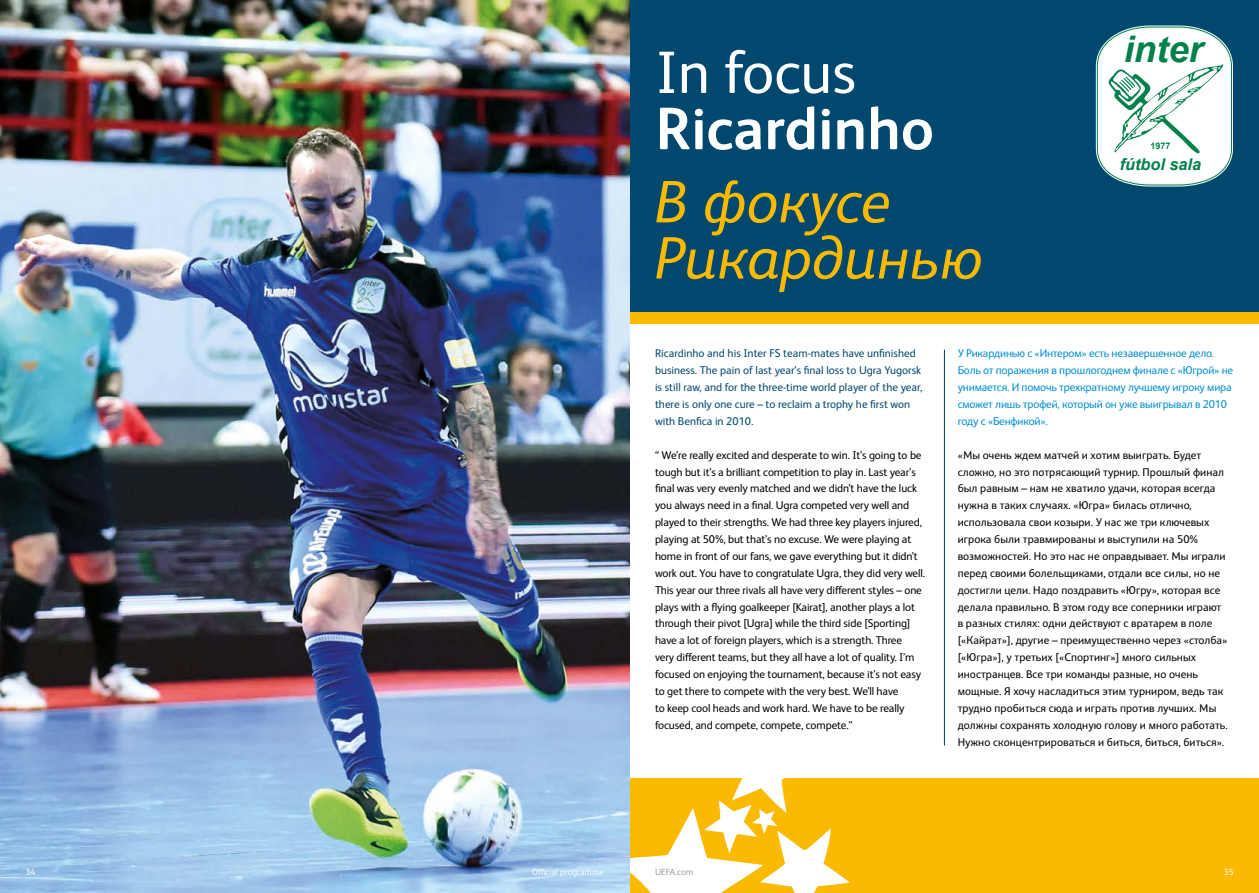
<style>
.page{position:relative;width:1259px;height:893px;background:#fff}
.page>*{position:absolute;margin:0;border:0;box-sizing:border-box;transform-origin:0 0}
.t1{font:italic 60px/56.2px "Europa";color:#fbba00}
.t2{font:700 60px "Europa";color:#fff}
.t3{font:60px "Europa";color:#fff}
.t4{font:italic 700 36.6px "Arial";color:#02814a}
.t5{font:italic 700 16.2px "Arial";color:#02814a}
.t6{font:11.25px/16.8px "Europa";letter-spacing:-.01em;color:#000}
.t7{font:11.25px/16.8px "Europa";color:#00486e}
.t8{font:11.25px/16.8px "Europa";letter-spacing:-.015em;color:#0090d2}
.t9{font:9px "Europa";color:#fff}
.t10{font:9px "Europa";color:#9f9f9f}
.t11{font:700 9px "Arial";color:#02814a}
</style>
<div class="page">
<div style="left:629px;top:0;width:630px;height:324px;background:#00486e"></div>
<div style="left:629px;top:313px;width:630px;height:11px;background:#fbba00"></div>
<div style="left:617px;top:778px;width:642px;height:115px;background:#fbba00"></div>
<svg style="left:629px;top:726px;width:220px;height:167px"></svg>
<svg style="left:1096px;top:26px;width:137px;height:160px;background:#d4e5e3"></svg>
<img style="left:0;top:0;width:629px;height:893px">
<hr style="left:944px;top:350px;width:1px;height:396px;background:#00486e">
<h1 class="t3" style="left:655px;top:30px;width:202px">In focus</h1>
<h1 class="t2" style="left:655px;top:86px;width:280px">Ricardinho</h1>
<h1 class="t1" style="left:655px;top:170px;width:329px">В фокусе<br>Рикардинью</h1>
<h2 class="t4" style="left:1123px;top:28px;width:81px">inter</h2>
<p class="t11" style="left:1150px;top:140px;width:22px">1977</p>
<h3 class="t5" style="left:1119px;top:155px;width:83px">fútbol sala</h3>
<p class="t7" style="left:655px;top:344px;width:269px">Ricardinho and his Inter FS team-mates have unfinished business. The pain of last year’s final loss to Ugra Yugorsk is still raw, and for the three-time world player of the year, there is only one cure – to reclaim a trophy he first won with Benfica in 2010.</p>
<p class="t6" style="left:655px;top:446px;width:271px">“ We’re really excited and desperate to win. It’s going to be tough but it’s a brilliant competition to play in. Last year’s final was very evenly matched and we didn’t have the luck you always need in a final. Ugra competed very well and played to their strengths. We had three key players injured, playing at 50%, but that’s no excuse. We were playing at home in front of our fans, we gave everything but it didn’t work out. You have to congratulate Ugra, they did very well.<br>This year our three rivals all have very different styles – one plays with a flying goalkeeper [Kairat], another plays a lot through their pivot [Ugra] while the third side [Sporting] have a lot of foreign players, which is a strength. Three<br>very different teams, but they all have a lot of quality. I’m focused on enjoying the tournament, because it’s not easy to get there to compete with the very best. We’ll have<br>to keep cool heads and work hard. We have to be really focused, and compete, compete, compete.”</p>
<p class="t8" style="left:957px;top:344px;width:277px">У Рикардинью с «Интером» есть незавершенное дело.<br>Боль от поражения в прошлогоднем финале с «Югрой» не унимается. И помочь трехкратному лучшему игроку мира сможет лишь трофей, который он уже выигрывал в 2010 году с «Бенфикой».</p>
<p class="t6" style="left:957px;top:446px;width:271px">«Мы очень ждем матчей и хотим выиграть. Будет сложно, но это потрясающий турнир. Прошлый финал был равным – нам не хватило удачи, которая всегда нужна в таких случаях. «Югра» билась отлично, использовала свои козыри. У нас же три ключевых игрока были травмированы и выступили на 50% возможностей. Но это нас не оправдывает. Мы играли перед своими болельщиками, отдали все силы, но не достигли цели. Надо поздравить «Югру», которая все делала правильно. В этом году все соперники играют в разных стилях: одни действуют с вратарем в поле [«Кайрат»], другие – преимущественно через «столба» [«Югра»], у третьих [«Спортинг»] много сильных иностранцев. Все три команды разные, но очень мощные. Я хочу насладиться этим турниром, ведь так трудно пробиться сюда и играть против лучших. Мы должны сохранять холодную голову и много работать.<br>Нужно сконцентрироваться и биться, биться, биться».</p>
<p class="t9" style="left:26px;top:866px;width:11px">34</p>
<p class="t9" style="left:532px;top:866px;width:73px">Official programme</p>
<p class="t10" style="left:655px;top:866px;width:40px">UEFA.com</p>
<p class="t9" style="left:1223px;top:866px;width:11px">35</p>
</div>
